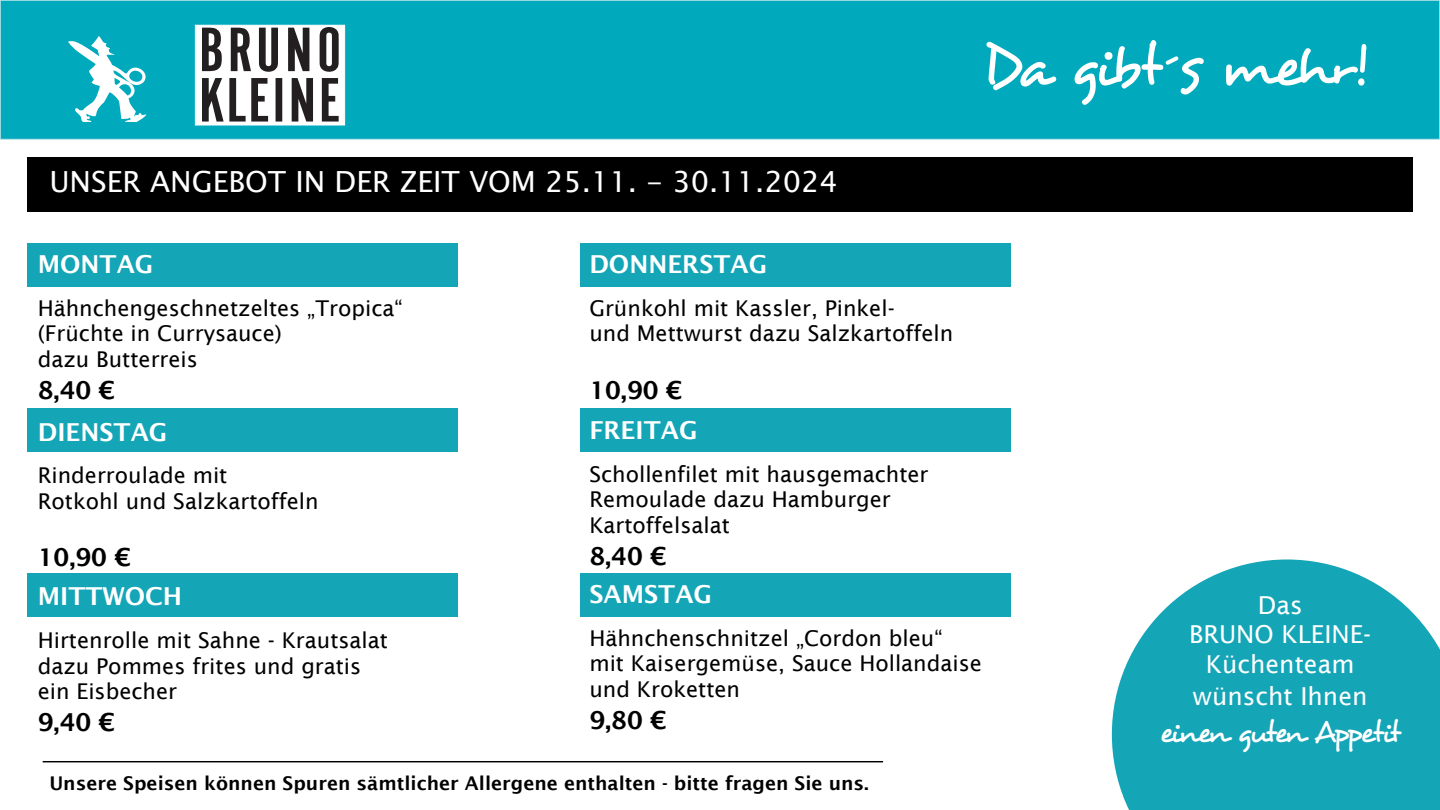
<style>
.page{position:relative;width:1440px;height:810px;background:#fff}
.page>*{position:absolute;margin:0;border:0;box-sizing:border-box;transform-origin:0 0}
.t1{font:59.25px "Desyrel";letter-spacing:-.08em;color:#fff}
.t2{font:30.6px "Desyrel";letter-spacing:-.09em;color:#fff}
.t3{font:29.1px "Lucida Sans Unicode";color:#fff}
.t4{font:600 24.75px "Lucida Sans";color:#fff}
.t5{font:24.75px/30.3px "Lucida Sans";color:#fff;text-align:center}
.t6{font:600 24.75px "Lucida Sans";color:#000}
.t7{font:21.75px "Lucida Sans";color:#000}
.t8{font:600 18.9px "Lucida Sans";color:#000}
</style>
<div class="page">
<svg style="left:1112px;top:559px;width:328px;height:251px;background:#34b1c0"></svg>
<hr style="left:43px;top:761px;width:840px;height:1px;background:#000">
<div style="left:27px;top:157px;width:1386px;height:55px;background:#000"></div>
<div style="left:27px;top:243px;width:430px;height:43px;background:#14a5b7"></div>
<div style="left:581px;top:243px;width:430px;height:43px;background:#14a5b7"></div>
<div style="left:27px;top:408px;width:430px;height:43px;background:#14a5b7"></div>
<div style="left:581px;top:408px;width:430px;height:43px;background:#14a5b7"></div>
<div style="left:27px;top:573px;width:430px;height:43px;background:#14a5b7"></div>
<div style="left:581px;top:573px;width:430px;height:43px;background:#14a5b7"></div>
<div style="left:0;top:0;width:1440px;height:139px;background:#00aabc"></div>
<div style="left:0;top:0;width:1440px;height:140px;border:1px solid #addfe7"></div>
<div style="left:195px;top:25px;width:150px;height:100px;background:#fff;border:1px solid #fff"></div>
<svg style="left:68px;top:36px;width:79px;height:86px"></svg>
<svg style="left:202px;top:78px;width:137px;height:44px"></svg>
<svg style="left:202px;top:28px;width:20px;height:43px"></svg>
<svg style="left:231px;top:28px;width:20px;height:43px"></svg>
<svg style="left:259px;top:28px;width:19px;height:44px"></svg>
<svg style="left:288px;top:28px;width:21px;height:43px"></svg>
<svg style="left:320px;top:27px;width:19px;height:45px"></svg>
<p class="t3" style="left:49px;top:159px;width:790px">UNSER ANGEBOT IN DER ZEIT VOM 25.11. - 30.11.2024</p>
<p class="t1" style="left:982px;top:30px;width:386px">Da gibt´s mehr!</p>
<p class="t4" style="left:38px;top:250px;width:117px">MONTAG</p>
<p class="t7" style="left:38px;top:295px;width:366px">Hähnchengeschnetzeltes „Tropica“</p>
<p class="t7" style="left:38px;top:321px;width:246px">(Früchte in Currysauce)</p>
<p class="t7" style="left:38px;top:346px;width:162px">dazu Butterreis</p>
<p class="t6" style="left:38px;top:376px;width:79px">8,40 €</p>
<p class="t4" style="left:38px;top:418px;width:131px">DIENSTAG</p>
<p class="t7" style="left:38px;top:463px;width:191px">Rinderroulade mit</p>
<p class="t7" style="left:38px;top:489px;width:283px">Rotkohl und Salzkartoffeln</p>
<p class="t6" style="left:38px;top:543px;width:95px">10,90 €</p>
<p class="t4" style="left:38px;top:582px;width:146px">MITTWOCH</p>
<p class="t7" style="left:38px;top:628px;width:352px">Hirtenrolle mit Sahne - Krautsalat</p>
<p class="t7" style="left:38px;top:654px;width:325px">dazu Pommes frites und gratis</p>
<p class="t7" style="left:38px;top:679px;width:141px">ein Eisbecher</p>
<p class="t6" style="left:38px;top:708px;width:79px">9,40 €</p>
<p class="t4" style="left:589px;top:250px;width:179px">DONNERSTAG</p>
<p class="t7" style="left:589px;top:295px;width:307px">Grünkohl mit Kassler, Pinkel-</p>
<p class="t7" style="left:589px;top:321px;width:365px">und Mettwurst dazu Salzkartoffeln</p>
<p class="t6" style="left:589px;top:376px;width:95px">10,90 €</p>
<p class="t4" style="left:589px;top:416px;width:110px">FREITAG</p>
<p class="t7" style="left:589px;top:462px;width:341px">Schollenfilet mit hausgemachter</p>
<p class="t7" style="left:589px;top:487px;width:303px">Remoulade dazu Hamburger</p>
<p class="t7" style="left:589px;top:513px;width:142px">Kartoffelsalat</p>
<p class="t6" style="left:589px;top:542px;width:79px">8,40 €</p>
<p class="t4" style="left:589px;top:580px;width:124px">SAMSTAG</p>
<p class="t7" style="left:589px;top:626px;width:355px">Hähnchenschnitzel „Cordon bleu“</p>
<p class="t7" style="left:589px;top:651px;width:394px">mit Kaisergemüse, Sauce Hollandaise</p>
<p class="t7" style="left:589px;top:677px;width:152px">und Kroketten</p>
<p class="t6" style="left:589px;top:706px;width:79px">9,80 €</p>
<p class="t8" style="left:49px;top:772px;width:821px">Unsere Speisen können Spuren sämtlicher Allergene enthalten - bitte fragen Sie uns.</p>
<p class="t5" style="left:1189px;top:590px;width:183px">Das<br>BRUNO KLEINE-<br>Küchenteam wünscht Ihnen</p>
<h2 class="t2" style="left:1160px;top:714px;width:242px">einen guten Appetit</h2>
</div>
